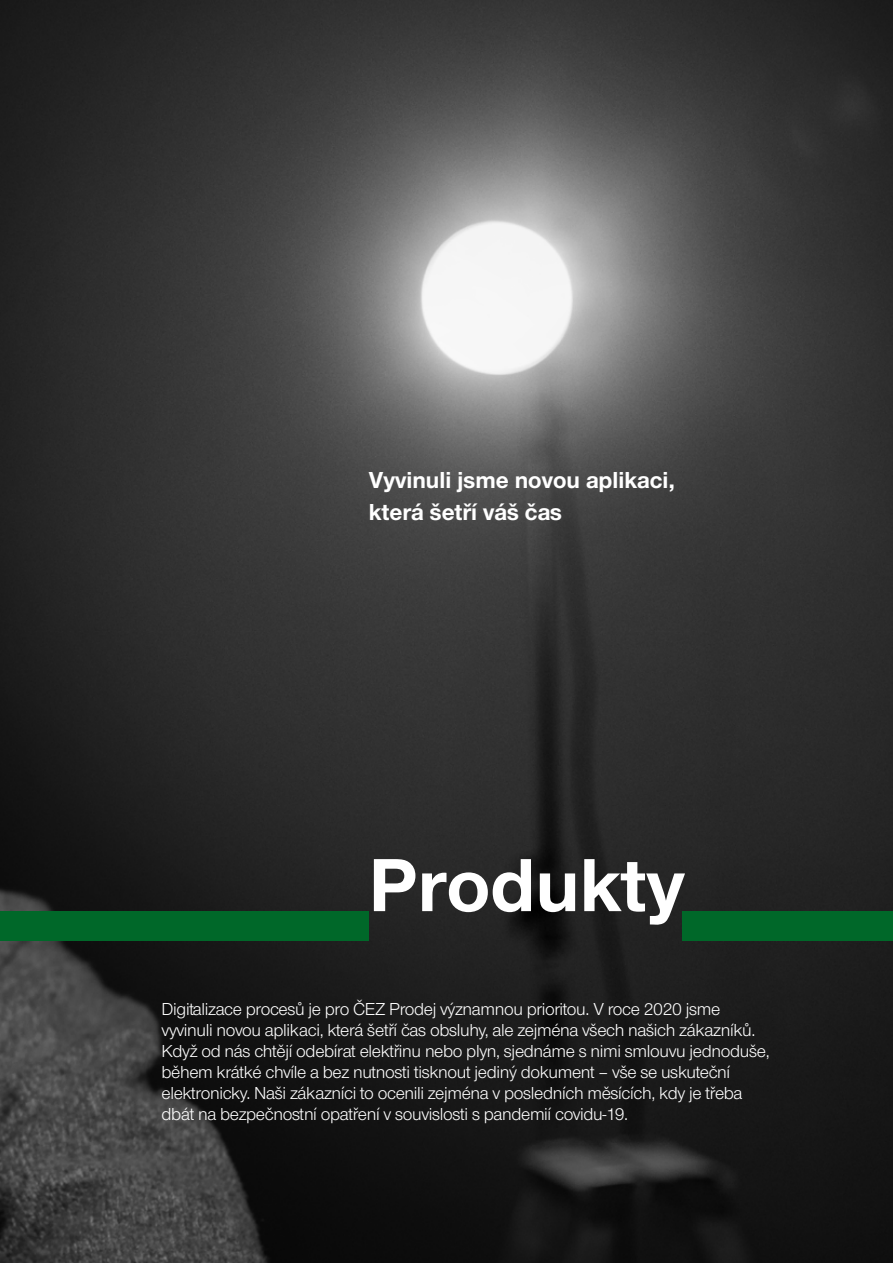
<style>
.page{position:relative;width:893px;height:1263px;background:#fff}
.page>*{position:absolute;margin:0;border:0;box-sizing:border-box;transform-origin:0 0}
.t1{font:700 78px "Nimbus CEZCE";color:#fff}
.t2{font:700 24px/31.8px "Nimbus CEZCE";color:#fff}
.t3{font:18px/21px "Nimbus CEZCE";letter-spacing:-.02em;color:#fff}
</style>
<div class="page">
<img style="left:0;top:0;width:893px;height:1263px">
<div style="left:0;top:912px;width:369px;height:29px;background:#006829"></div>
<div style="left:682px;top:912px;width:211px;height:29px;background:#006829"></div>
<h2 class="t2" style="left:369px;top:464px;width:308px">Vyvinuli jsme novou aplikaci, která šetří váš čas</h2>
<h1 class="t1" style="left:369px;top:839px;width:317px">Produkty</h1>
<p class="t3" style="left:162px;top:999px;width:610px">Digitalizace procesů je pro ČEZ Prodej významnou prioritou. V roce 2020 jsme vyvinuli novou aplikaci, která šetří čas obsluhy, ale zejména všech našich zákazníků.<br>Když od nás chtějí odebírat elektřinu nebo plyn, sjednáme s nimi smlouvu jednoduše, během krátké chvíle a bez nutnosti tisknout jediný dokument – vše se uskuteční elektronicky. Naši zákazníci to ocenili zejména v posledních měsících, kdy je třeba dbát na bezpečnostní opatření v souvislosti s pandemií covidu-19.</p>
</div>
